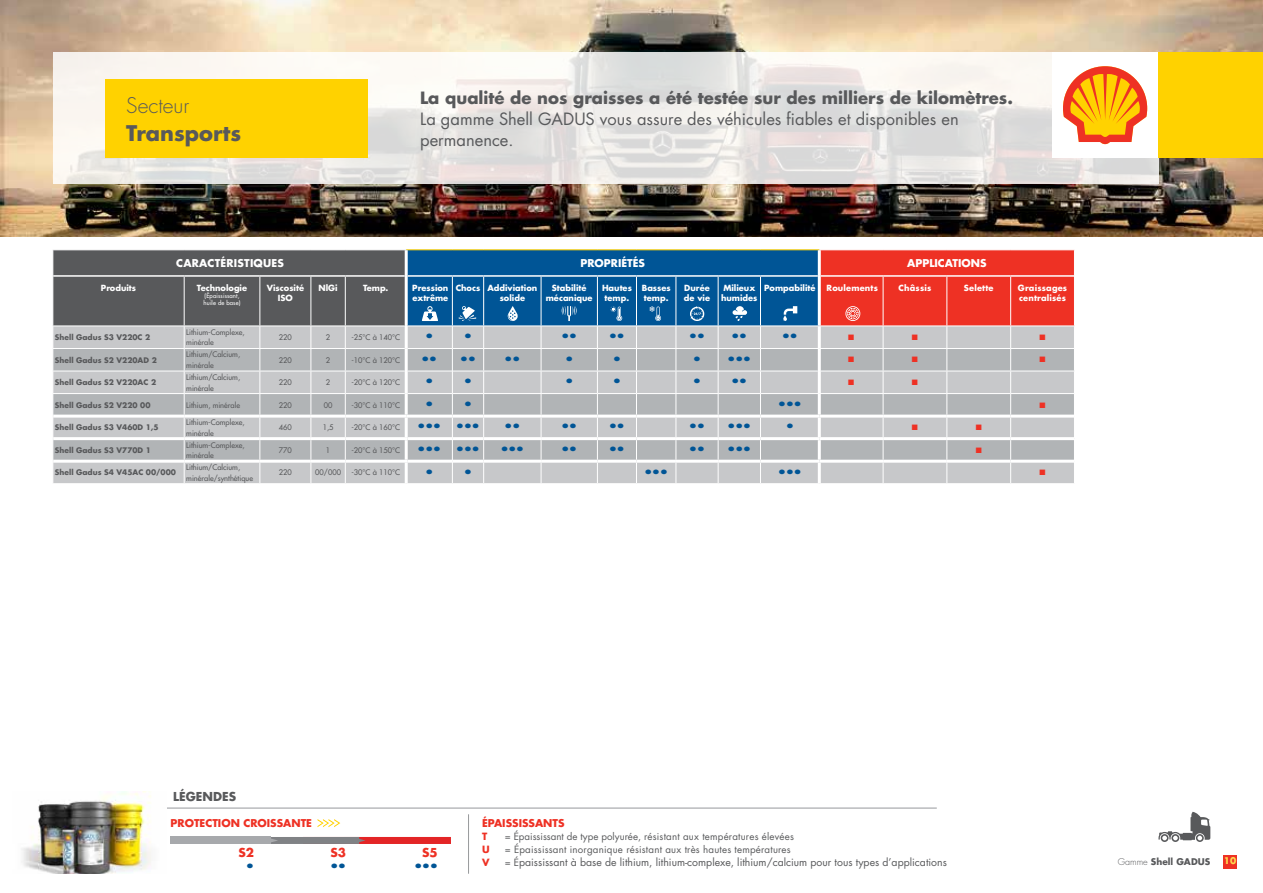
<style>
.page{position:relative;width:1263px;height:893px;background:#fff}
.page>*{position:absolute;margin:0;border:0;box-sizing:border-box;transform-origin:0 0}
.t1{font:700 21px "Futura Std";color:#58595b}
.t2{font:300 21px "Futura Std";color:#58595b}
.t3{font:800 18.75px "Futura";color:#005596}
.t4{font:16.5px/21px "Futura";color:#58595b}
.t5{font:700 16.5px "Futura";color:#58595b}
.t6{font:700 12px "Futura";color:#58595b}
.t7{font:700 12px "Futura";color:#ee3124}
.t8{font:10.5px "Futura";color:#58595b}
.t9{font:700 10.5px "Futura";color:#ee3124}
.t10{font:700 10.5px "Futura";color:#fff}
.t11{font:700 10.5px "Futura";letter-spacing:.02em;color:#fff}
.t12{font:9.75px "Futura";letter-spacing:.02em;color:#58595b}
.t13{font:700 9.75px "Futura";color:#ee3124}
.t14{font:700 9px "Futura";color:#58595b}
.t15{font:700 9px "Futura Std";color:#ffda4f}
.t16{font:700 8.25px/9.9px "Futura";color:#fff}
.t17{font:700 8.25px/9.8px "Futura";letter-spacing:.02em;color:#fff}
.t18{font:7.5px/10.5px "Futura";color:#58595b}
.t19{font:700 7.5px "Futura";color:#58595b}
.t20{font:6px/7.2px "Futura";letter-spacing:.02em;color:#fff}
.s1{font-size:9.75px}
.s2{font-weight:300}
</style>
<div class="page">
<hr style="left:406px;top:249px;width:46px;height:1px;background:#ffd200">
<hr style="left:452px;top:249px;width:32px;height:1px;background:#ffd200">
<hr style="left:484px;top:249px;width:57px;height:1px;background:#ffd200">
<hr style="left:541px;top:249px;width:56px;height:1px;background:#ffd200">
<hr style="left:597px;top:249px;width:39px;height:1px;background:#ffd200">
<hr style="left:636px;top:249px;width:40px;height:1px;background:#ffd200">
<hr style="left:676px;top:249px;width:42px;height:1px;background:#ffd200">
<hr style="left:718px;top:249px;width:42px;height:1px;background:#ffd200">
<hr style="left:760px;top:249px;width:59px;height:1px;background:#ffd200">
<img style="left:0;top:0;width:1263px;height:237px">
<svg style="left:53px;top:53px;width:1105px;height:131px"></svg>
<div style="left:1158px;top:53px;width:105px;height:105px;background:#ffd200"></div>
<div style="left:1052px;top:53px;width:106px;height:105px;background:#fff"></div>
<svg style="left:1063px;top:66px;width:85px;height:79px"></svg>
<div style="left:105px;top:79px;width:262px;height:79px;background:#ffd200"></div>
<div style="left:1223px;top:855px;width:14px;height:13px;background:#ee3124"></div>
<div style="left:303px;top:837px;width:148px;height:7px;background:#e32526"></div>
<div style="left:267px;top:837px;width:92px;height:7px;background:#808285"></div>
<svg style="left:359px;top:838px;width:6px;height:4px"></svg>
<div style="left:171px;top:837px;width:100px;height:7px;background:#a7a9ac"></div>
<svg style="left:271px;top:838px;width:7px;height:4px"></svg>
<hr style="left:468px;top:814px;width:1px;height:60px;background:#97999c">
<hr style="left:162px;top:808px;width:775px;height:1px;background:#97999c">
<img style="left:21px;top:792px;width:145px;height:82px">
<svg style="left:317px;top:819px;width:23px;height:8px"></svg>
<svg style="left:1158px;top:812px;width:52px;height:30px"></svg>
<svg style="left:52px;top:250px;width:1023px;height:233px;background:#a4a1aa"></svg>
<h1 class="t2" style="left:126px;top:92px;width:65px">Secteur</h1>
<h1 class="t1" style="left:126px;top:119px;width:116px">Transports</h1>
<h3 class="t5" style="left:420px;top:87px;width:594px">La qualité de nos graisses a été testée sur des milliers de kilomètres.</h3>
<h3 class="t4" style="left:420px;top:109px;width:540px">La gamme Shell GADUS vous assure des véhicules fiables et disponibles en permanence.</h3>
<h3 class="t11" style="left:176px;top:256px;width:109px">CARACTéRISTIQUES</h3>
<h3 class="t10" style="left:580px;top:256px;width:66px">PROPRIéTéS</h3>
<h3 class="t10" style="left:907px;top:256px;width:81px">APPLICATIONS</h3>
<p class="t16" style="left:101px;top:283px;width:37px">Produits</p>
<p class="t16" style="left:197px;top:283px;width:52px">Technologie</p>
<p class="t20" style="left:204px;top:292px;width:38px">(Épaississant, huile de base)</p>
<p class="t16" style="left:267px;top:283px;width:39px;text-align:center">Viscosité<br>ISO</p>
<p class="t16" style="left:318px;top:283px;width:21px">NlGi</p>
<p class="t16" style="left:363px;top:283px;width:27px">Temp.</p>
<p class="t16" style="left:412px;top:283px;width:38px">Pression extrême</p>
<p class="t16" style="left:500px;top:283px;width:39px;text-indent:-44px">Chocs Addiviation solide</p>
<p class="t16" style="left:546px;top:283px;width:48px;text-align:center">Stabilité mécanique</p>
<p class="t16" style="left:602px;top:283px;width:31px;text-align:center">Hautes temp.</p>
<p class="t16" style="left:642px;top:283px;width:30px">Basses temp.</p>
<p class="t16" style="left:684px;top:283px;width:28px">Durée de vie</p>
<p class="t16" style="left:721px;top:283px;width:38px">Milieux humides</p>
<p class="t16" style="left:764px;top:283px;width:53px">Pompabilité</p>
<p class="t17" style="left:826px;top:283px;width:53px">Roulements</p>
<p class="t16" style="left:899px;top:283px;width:34px">Châssis</p>
<p class="t17" style="left:964px;top:283px;width:31px">Selette</p>
<p class="t17" style="left:1018px;top:283px;width:51px">Graissages centralisés</p>
<p class="t19" style="left:55px;top:332px;width:97px">Shell Gadus S3 V220C 2</p>
<p class="t18" style="left:186px;top:327px;width:60px">Lithium-Complexe, minérale</p>
<p class="t18" style="left:279px;top:332px;width:15px">220</p>
<p class="t18" style="left:326px;top:332px;width:6px">2</p>
<p class="t18" style="left:351px;top:332px;width:50px">-25°C à 140°C</p>
<h2 class="t3" style="left:425px;top:320px;width:9px">.</h2>
<h2 class="t3" style="left:464px;top:320px;width:9px">.</h2>
<h2 class="t3" style="left:561px;top:320px;width:17px">..</h2>
<h2 class="t3" style="left:609px;top:320px;width:17px">..</h2>
<h2 class="t3" style="left:689px;top:320px;width:17px">..</h2>
<h2 class="t3" style="left:731px;top:320px;width:17px">..</h2>
<h2 class="t3" style="left:782px;top:320px;width:17px">..</h2>
<p class="t19" style="left:55px;top:355px;width:103px">Shell Gadus S2 V220AD 2</p>
<p class="t18" style="left:186px;top:349px;width:55px">Lithium/Calcium, minérale</p>
<p class="t18" style="left:279px;top:355px;width:15px">220</p>
<p class="t18" style="left:326px;top:355px;width:6px">2</p>
<p class="t18" style="left:351px;top:355px;width:50px">-10°C à 120°C</p>
<h2 class="t3" style="left:421px;top:342px;width:56px">.. ..</h2>
<h2 class="t3" style="left:505px;top:342px;width:17px">..</h2>
<h2 class="t3" style="left:565px;top:342px;width:9px">.</h2>
<h2 class="t3" style="left:613px;top:342px;width:9px">.</h2>
<h2 class="t3" style="left:693px;top:342px;width:9px">.</h2>
<h2 class="t3" style="left:728px;top:342px;width:25px">...</h2>
<p class="t19" style="left:55px;top:377px;width:103px">Shell Gadus S2 V220AC 2</p>
<p class="t18" style="left:186px;top:372px;width:55px">Lithium/Calcium, minérale</p>
<p class="t18" style="left:279px;top:377px;width:15px">220</p>
<p class="t18" style="left:326px;top:377px;width:6px">2</p>
<p class="t18" style="left:351px;top:377px;width:50px">-20°C à 120°C</p>
<h2 class="t3" style="left:425px;top:365px;width:9px">.</h2>
<h2 class="t3" style="left:464px;top:365px;width:9px">.</h2>
<h2 class="t3" style="left:565px;top:365px;width:9px">.</h2>
<h2 class="t3" style="left:613px;top:365px;width:9px">.</h2>
<h2 class="t3" style="left:693px;top:365px;width:9px">.</h2>
<h2 class="t3" style="left:731px;top:365px;width:17px">..</h2>
<p class="t19" style="left:55px;top:400px;width:97px">Shell Gadus S2 V220 00</p>
<p class="t18" style="left:186px;top:400px;width:55px">Lithium, minérale</p>
<p class="t18" style="left:279px;top:400px;width:15px">220</p>
<p class="t18" style="left:324px;top:400px;width:10px">00</p>
<p class="t18" style="left:351px;top:400px;width:50px">-30°C à 110°C</p>
<h2 class="t3" style="left:425px;top:387px;width:9px">.</h2>
<h2 class="t3" style="left:464px;top:387px;width:9px">.</h2>
<h2 class="t3" style="left:778px;top:387px;width:25px">...</h2>
<p class="t19" style="left:55px;top:423px;width:105px">Shell Gadus S3 V460D 1,5</p>
<p class="t18" style="left:186px;top:417px;width:60px">Lithium-Complexe, minérale</p>
<p class="t18" style="left:279px;top:422px;width:15px">460</p>
<p class="t18" style="left:323px;top:422px;width:12px">1,5</p>
<p class="t18" style="left:351px;top:422px;width:50px">-20°C à 160°C</p>
<h2 class="t3" style="left:418px;top:410px;width:64px">... ...</h2>
<h2 class="t3" style="left:505px;top:410px;width:17px">..</h2>
<h2 class="t3" style="left:561px;top:410px;width:17px">..</h2>
<h2 class="t3" style="left:609px;top:410px;width:17px">..</h2>
<h2 class="t3" style="left:689px;top:410px;width:63px">.. ...</h2>
<h2 class="t3" style="left:786px;top:410px;width:9px">.</h2>
<p class="t19" style="left:55px;top:445px;width:97px">Shell Gadus S3 V770D 1</p>
<p class="t18" style="left:186px;top:440px;width:60px">Lithium-Complexe, minérale</p>
<p class="t18" style="left:279px;top:445px;width:15px">770</p>
<p class="t18" style="left:326px;top:445px;width:6px">1</p>
<p class="t18" style="left:351px;top:445px;width:50px">-20°C à 150°C</p>
<h2 class="t3" style="left:418px;top:432px;width:108px">... ... ...</h2>
<h2 class="t3" style="left:561px;top:432px;width:17px">..</h2>
<h2 class="t3" style="left:609px;top:432px;width:17px">..</h2>
<h2 class="t3" style="left:689px;top:432px;width:63px">.. ...</h2>
<p class="t19" style="left:55px;top:468px;width:122px">Shell Gadus S4 V45AC 00/000</p>
<p class="t18" style="left:186px;top:462px;width:68px">Lithium/Calcium, minérale/synthétique</p>
<p class="t18" style="left:279px;top:467px;width:15px">220</p>
<p class="t18" style="left:315px;top:467px;width:27px">00/000</p>
<p class="t18" style="left:351px;top:467px;width:50px">-30°C à 110°C</p>
<h2 class="t3" style="left:425px;top:455px;width:9px">.</h2>
<h2 class="t3" style="left:464px;top:455px;width:9px">.</h2>
<h2 class="t3" style="left:644px;top:455px;width:25px">...</h2>
<h2 class="t3" style="left:778px;top:455px;width:25px">...</h2>
<h3 class="t6" style="left:173px;top:788px;width:15px">Légendes</h3>
<h3 class="t9" style="left:171px;top:816px;width:143px">PROTECTION CROISSANTE</h3>
<h3 class="t9" style="left:482px;top:816px;width:84px">éPAISSISSANTS</h3>
<h3 class="t13" style="left:482px;top:830px;width:7px">T</h3>
<h3 class="t12" style="left:505px;top:830px;width:291px">= épaississant de type polyurée, résistant aux températures élevées</h3>
<h3 class="t13" style="left:482px;top:843px;width:9px">U</h3>
<h3 class="t12" style="left:505px;top:843px;width:288px">= épaississant inorganique résistant aux très hautes températures</h3>
<h3 class="t13" style="left:482px;top:856px;width:9px">V</h3>
<h3 class="t8" style="left:505px;top:856px;width:444px"><span class="s1">= é</span>paississant à base de lithium, lithium-complexe, lithium/calcium pour tous types d’applications</h3>
<h3 class="t7" style="left:238px;top:844px;width:17px">S2</h3>
<h2 class="t3" style="left:246px;top:849px;width:9px">.</h2>
<h3 class="t7" style="left:330px;top:844px;width:17px">S3</h3>
<h2 class="t3" style="left:330px;top:849px;width:17px">..</h2>
<h3 class="t7" style="left:422px;top:844px;width:17px">S5</h3>
<h2 class="t3" style="left:414px;top:849px;width:25px">...</h2>
<p class="t14" style="left:1118px;top:856px;width:94px"><span class="s2">Gamme</span> Shell GADUS</p>
<p class="t15" style="left:1224px;top:855px;width:14px">10</p>
</div>
